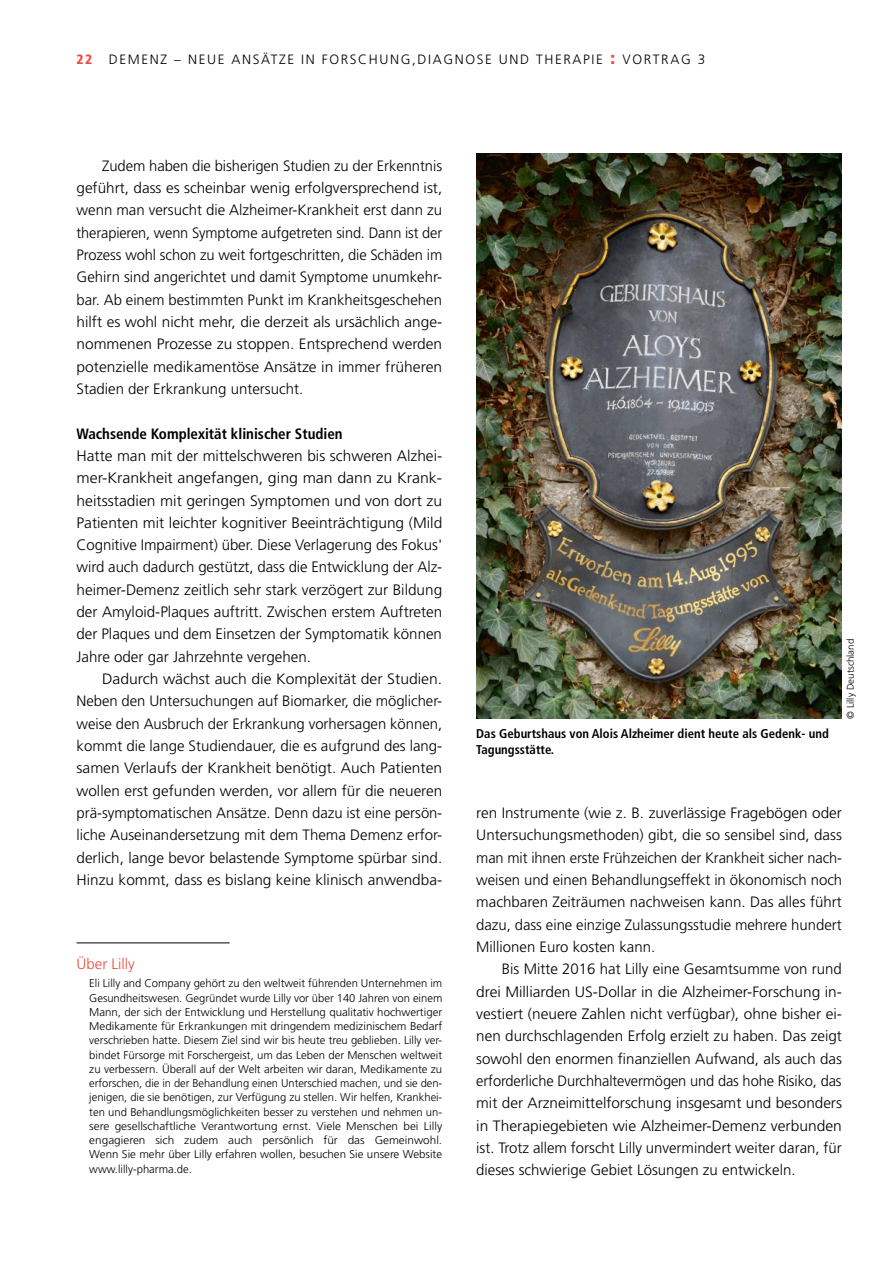
<style>
.page{position:relative;width:893px;height:1263px;background:#fff}
.page>*{position:absolute;margin:0;border:0;box-sizing:border-box;transform-origin:0 0}
.Para_x{font:300 15.15px/22.4px "Frutiger LT Std";color:#000;text-align:justify}
.Para_Indent{font:300 15px/22.4px "Frutiger LT Std";color:#000;text-align:justify}
.Para_Indent-2{font:300 15px/22.4px "Frutiger LT Std";color:#000;text-align:justify;scale:1.05 1}
.SectionHeading_2_x{font:700 condensed 15px "Frutiger LT Std";color:#000}
.Footnote{font:300 15px "Frutiger LT Std";color:#ea4e43}
.t1{font:300 13.5px "Frutiger LT Std";letter-spacing:.12em;color:#000}
.Image_Caption_x{font:700 condensed 12.75px/15.9px "Frutiger LT Std";color:#000}
.Footnote_Text{font:300 11.25px/14.2px "Frutiger LT Std";color:#000;text-align:justify}
.Para_Source_x{font:300 9.75px "Frutiger LT Std";color:#000}
.s1{font-weight:900;font-stretch:condensed;color:#ea4e43}
.s2{font-weight:900;font-size:17.55px;color:#ea4e43}
</style>
<div class="page">
<hr style="left:77px;top:942px;width:153px;height:1px;background:#000">
<img style="left:476px;top:153px;width:366px;height:566px">
<p class="t1" style="left:77px;top:51px;width:566px"><span class="s1">22</span> Demenz – neue Ansätze in Forschung,Diagnose und Therapie <span class="s2">:</span> VORTR</p>
<p class="t1" style="left:670px;top:51px;width:36px">AG 3</p>
<p class="Para_Indent" style="left:77px;top:154px;width:367px;text-indent:26px">Zudem haben die bisherigen Studien zu der Erkenntnis geführt, dass es scheinbar wenig erfolgversprechend ist, wenn man versucht die Alzheimer-Krankheit erst dann zu therapieren, wenn Symptome aufgetreten sind. Dann ist der Prozess wohl schon zu weit fortgeschritten, die Schäden im Gehirn sind angerichtet und damit Symptome unumkehr&shy;bar. Ab einem bestimmten Punkt im Krankheitsgeschehen hilft es wohl nicht mehr, die derzeit als ursächlich ange&shy;nommenen Prozesse zu stoppen. Entsprechend werden potenzielle medikamentöse Ansätze in immer früheren Stadien der Erkrankung untersucht.</p>
<p class="SectionHeading_2_x" style="left:77px;top:424px;width:268px">Wachsende Komplexität klinischer Studien</p>
<p class="Para_x" style="left:77px;top:445px;width:367px">Hatte man mit der mittelschweren bis schweren Alzhei&shy;mer-Krankheit angefangen, ging man dann zu Krank&shy;heitsstadien mit geringen Symptomen und von dort zu Patienten mit leichter kognitiver Beeinträchtigung (M ild Cognitive Impairment) über. Diese Verlagerung des Fokus' wird auch dadurch gestützt, dass die Entwicklung der Alz&shy;heimer-Demenz zeitlich sehr stark verzögert zur Bildung der Amyloid-Plaques auftritt. Zwischen erstem Auftreten der Plaques und dem Einsetzen der Symptomatik können Jahre oder gar Jahrzehnte vergehen.</p>
<p class="Para_Indent-2" style="left:77px;top:668px;width:350px;text-indent:26px">Dadurch wächst auch die Komplexität der Studien.<br>Neben den U ntersuchungen auf Biomarker, die möglicher&shy;weise den Ausbruch der Erkrankung vorhersagen können, kommt die lange Studiendauer, die es aufgrund des lang&shy;samen Verlaufs der Krankheit benötigt. Auch Patienten wollen erst gefunden werden, vor allem für die neueren prä-symptomatischen Ansätze. Denn dazu ist eine persön&shy;liche Auseinandersetzung mit dem Thema Demenz erfor&shy;derlich, lange bevor belastende Symptome spürbar sind.<br>H inzu kommt, dass es bislang keine klinisch anwendba-</p>
<p class="Footnote" style="left:77px;top:955px;width:60px">Über Lilly</p>
<p class="Footnote_Text" style="left:89px;top:976px;width:355px">Eli Lilly and Company gehört zu den weltweit führenden U nternehmen im Gesundheitswesen. Gegründet wurde Lilly vor über 140 Jahren von einem Mann, der sich der Entwicklung und Herstellung qualitativ hochwertiger Medikamente für Erkrankungen mit dringendem medizinischem Bedarf verschrieben hatte. Diesem Ziel sind wir bis heute treu geblieben. Lilly ver&shy;bindet Fürsorge mit Forschergeist, um das Leben der Menschen weltweit zu verbessern. Überall auf der Welt arbeiten wir daran, Medikamente zu erforschen, die in der Behandlung einen U nterschied machen, und sie den&shy;jenigen, die sie benötigen, zur Verfügung zu stellen. Wir helfen, Krankhei&shy;ten und Behandlungsmöglichkeiten besser zu verstehen und nehmen un&shy;sere gesellschaftliche Verantwortung ernst. Viele Menschen bei Lilly engagieren sich zudem auch persönlich für das Gemeinwohl.<br>Wenn Sie mehr über Lilly erfahren wollen, besuchen Sie unsere Website www.lilly-pharma.de.</p>
<p class="Image_Caption_x" style="left:476px;top:726px;width:354px">Das Geburtshaus von Alois Alzheimer dient heute als Gedenk- und<br>Tagungsstätte.</p>
<p class="Para_Source_x" style="left:845px;top:719px;width:81px;rotate:-90deg">© Lilly Deutschland</p>
<p class="Para_Indent" style="left:476px;top:802px;width:367px">ren Instrumente (wie z. B. zuverlässige Fragebögen oder U ntersuchungsmethoden) gibt, die so sensibel sind, dass man mit ihnen erste Frühzeichen der Krankheit sicher nach&shy;weisen und einen Behandlungseffekt in ökonomisch noch machbaren Zeiträumen nachweisen kann. Das alles führt dazu, dass eine einzige Zulassungsstudie mehrere hundert M illionen Euro kosten kann.</p>
<p class="Para_Indent" style="left:476px;top:958px;width:367px;text-indent:26px">Bis M itte 2016 hat Lilly eine Gesamtsumme von rund drei M illiarden US-Dollar in die Alzheimer-Forschung in&shy;vestiert (neuere Zahlen nicht verfügbar), ohne bisher ei&shy;nen durchschlagenden Erfolg erzielt zu haben. Das zeigt sowohl den enormen finanziellen Aufwand, als auch das erforderliche Durchhaltevermögen und das hohe Risiko, das mit der Arzneimittelforschung insgesamt und besonders in Therapiegebieten wie Alzheimer-Demenz verbunden ist. Trotz allem forscht Lilly unvermindert weiter daran, für dieses schwierige Gebiet Lösungen zu entwickeln.</p>
</div>
